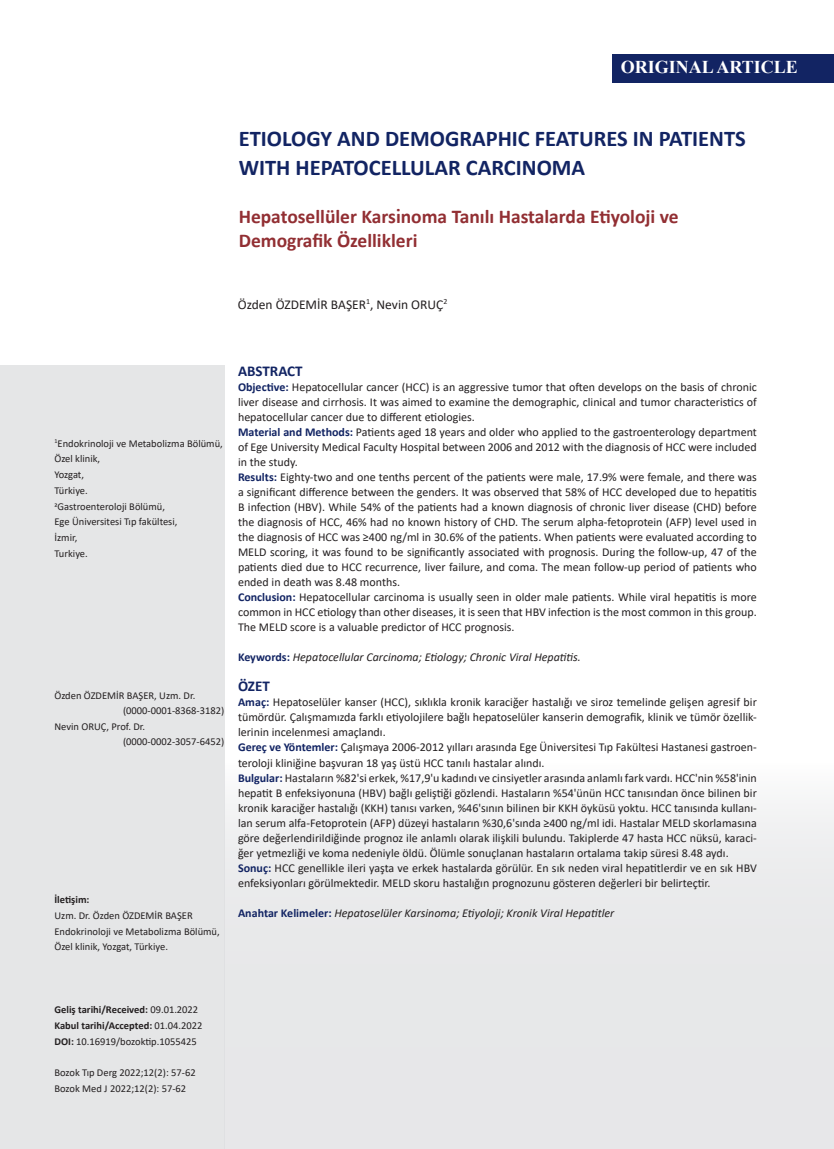
<style>
.page{position:relative;width:834px;height:1149px;background:#fff}
.page>*{position:absolute;margin:0;border:0;box-sizing:border-box;transform-origin:0 0}
.t1{font:700 22.5px/28.8px "Calibri";color:#122463}
.t2{font:700 19.5px/24.6px "Calibri";color:#922f33}
.t3{font:700 18px "Times New Roman";color:#fff}
.t4{font:700 15px "Calibri";color:#122463}
.TABLO{font:13.5px "Calibri";color:#231f20}
.t5{font:12px/15px "Calibri";color:#231f20;text-align:justify}
.t6{font:italic 12px "Calibri";color:#231f20}
.TABLO-2{font:10.5px/15.8px "Calibri";color:#231f20}
.t7{font:700 10.5px "Calibri";color:#231f20}
.s1{font-weight:700;color:#122463}
.s2{font-weight:700;font-style:normal;color:#122463}
.s3{font-weight:400}
.s4{font-weight:700}
</style>
<div class="page">
<div style="left:224px;top:763px;width:609px;height:385px;background:linear-gradient(to bottom,#f3f4f4,#e3e3e5)"></div>
<div style="left:0;top:365px;width:224px;height:783px;background:#e5e6e7"></div>
<div style="left:612px;top:54px;width:221px;height:28px;background:#122463"></div>
<p class="t3" style="left:620px;top:54px;width:178px">ORIGINAL ARTICLE</p>
<p class="t1" style="left:239px;top:124px;width:508px">ETIOLOGY AND DEMOGRAPHIC FEATURES IN PATIENTS<br>WITH HEPATOCELLULAR CARCINOMA</p>
<p class="t2" style="left:239px;top:204px;width:441px">Hepatosellüler Karsinoma Tanılı Hastalarda Etiyoloji ve</p>
<p class="t2" style="left:239px;top:203px;width:180px;text-indent:164px">̇<br>Demografik Özellikleri</p>
<p class="TABLO" style="left:238px;top:294px;width:211px">Özden ÖZDEMİR BAŞER<sup>1</sup>, Nevin ORUÇ<sup>2</sup></p>
<p class="TABLO-2" style="left:54px;top:435px;width:170px"><sup>1</sup>Endokrinoloji ve Metabolizma Bölümü,<br>Özel klinik,</p>
<p class="TABLO-2" style="left:54px;top:466px;width:31px">Yozgat,</p>
<p class="TABLO-2" style="left:54px;top:482px;width:35px">Türkiye.</p>
<p class="TABLO-2" style="left:54px;top:498px;width:112px">2Gastroenteroloji Bölümü,</p>
<p class="TABLO-2" style="left:54px;top:513px;width:124px">Ege Üniversitesi Tıp fakültesi,</p>
<p class="TABLO-2" style="left:54px;top:529px;width:24px">İzmir,</p>
<p class="TABLO-2" style="left:54px;top:545px;width:35px">Turkiye.</p>
<p class="TABLO-2" style="left:54px;top:687px;width:142px">Özden ÖZDEMİR BAŞER, Uzm. Dr.</p>
<p class="TABLO-2" style="left:123px;top:702px;width:103px">(0000-0001-8368-3182)</p>
<p class="TABLO-2" style="left:54px;top:717px;width:92px">Nevin ORUÇ, Prof. Dr.</p>
<p class="TABLO-2" style="left:123px;top:733px;width:103px">(0000-0002-3057-6452)</p>
<p class="t7" style="left:54px;top:891px;width:36px">İletişim:</p>
<p class="TABLO-2" style="left:54px;top:906px;width:140px">Uzm. Dr. Özden ÖZDEMİR BAŞER</p>
<p class="TABLO-2" style="left:54px;top:922px;width:167px">Endokrinoloji ve Metabolizma Bölümü,<br>Özel klinik, Yozgat, Türkiye.</p>
<p class="t4" style="left:238px;top:360px;width:66px">ABSTRACT</p>
<p class="t5" style="left:238px;top:379px;width:520px"><span class="s1">Objective:</span> Hepatocellular cancer (HCC) is an aggressive tumor that often develops on the basis of chronic liver disease and cirrhosis. It was aimed to examine the demographic, clinical and tumor characteristics of hepatocellular cancer due to different etiologies.</p>
<p class="t5" style="left:238px;top:424px;width:520px"><span class="s1">Material and Methods:</span> Patients aged 18 years and older who applied to the gastroenterology department of Ege University Medical Faculty Hospital between 2006 and 2012 with the diagnosis of HCC were included in the study.</p>
<p class="t5" style="left:238px;top:469px;width:520px"><span class="s1">Results:</span> Eighty-two and one tenths percent of the patients were male, 17.9% were female, and there was a significant difference between the genders. It was observed that 58% of HCC developed due to hepatitis B infection (HBV). While 54% of the patients had a known diagnosis of chronic liver disease (CHD) before the diagnosis of HCC, 46% had no known history of CHD. The serum alpha-fetoprotein (AFP) level used in the diagnosis of HCC was ≥400 ng/ml in 30.6% of the patients. When patients were evaluated according to MELD scoring, it was found to be significantly associated with prognosis. During the follow-up, 47 of the patients died due to HCC recurrence, liver failure, and coma. The mean follow-up period of patients who ended in death was 8.48 months.</p>
<p class="t5" style="left:238px;top:589px;width:520px"><span class="s1">Conclusion:</span> Hepatocellular carcinoma is usually seen in older male patients. While viral hepatitis is more common in HCC etiology than other diseases, it is seen that HBV infection is the most common in this group.<br>The MELD score is a valuable predictor of HCC prognosis.</p>
<p class="t6" style="left:238px;top:649px;width:344px"><span class="s2">Keywords:</span> Hepatocellular Carcinoma; Etiology; Chronic Viral Hepatitis.</p>
<p class="t4" style="left:238px;top:675px;width:33px">ÖZET</p>
<p class="t5" style="left:238px;top:694px;width:520px"><span class="s1">Amaç:</span> Hepatoselüler kanser (HCC), sıklıkla kronik karaciğer hastalığı ve siroz temelinde gelişen agresif bir tümördür. Çalışmamızda farklı etiyolojilere bağlı hepatoselüler kanserin demografik, klinik ve tümör özellik&shy;lerinin incelenmesi amaçlandı.</p>
<p class="t5" style="left:238px;top:739px;width:520px"><span class="s1">Gereç ve Yöntemler:</span> Çalışmaya 2006-2012 yılları arasında Ege Üniversitesi Tıp Fakültesi Hastanesi gastroen&shy;teroloji kliniğine başvuran 18 yaş üstü HCC tanılı hastalar alındı.</p>
<p class="t5" style="left:238px;top:769px;width:520px"><span class="s1">Bulgular:</span> Hastaların %82'si erkek, %17,9'u kadındı ve cinsiyetler arasında anlamlı fark vardı. HCC'nin %58'inin hepatit B enfeksiyonuna (HBV) bağlı geliştiği gözlendi. Hastaların %54'ünün HCC tanısından önce bilinen bir kronik karaciğer hastalığı (KKH) tanısı varken, %46'sının bilinen bir KKH öyküsü yoktu. HCC tanısında kullanı&shy;lan serum alfa-Fetoprotein (AFP) düzeyi hastaların %30,6'sında ≥400 ng/ml idi. Hastalar MELD skorlamasına göre değerlendirildiğinde prognoz ile anlamlı olarak ilişkili bulundu. Takiplerde 47 hasta HCC nüksü, karaci&shy;ğer yetmezliği ve koma nedeniyle öldü. Ölümle sonuçlanan hastaların ortalama takip süresi 8.48 aydı.</p>
<p class="t5" style="left:238px;top:859px;width:520px"><span class="s1">Sonuç:</span> HCC genellikle ileri yaşta ve erkek hastalarda görülür. En sık neden viral hepatitlerdir ve en sık HBV enfeksiyonları görülmektedir. MELD skoru hastalığın prognozunu gösteren değerleri bir belirteçtir.</p>
<p class="t6" style="left:238px;top:904px;width:378px"><span class="s2">Anahtar Kelimeler:</span> Hepatoselüler Karsinoma; Etiyoloji; Kronik Viral Hepatitler</p>
<p class="t7" style="left:54px;top:1002px;width:145px">Geliş tarihi/Received: <span class="s3">09.01.2022</span></p>
<p class="t7" style="left:54px;top:1017px;width:149px">Kabul tarihi/Accepted: <span class="s3">01.04.2022</span></p>
<p class="TABLO-2" style="left:54px;top:1032px;width:144px"><span class="s4">DOI:</span> 10.16919/bozoktip.1055425</p>
<p class="TABLO-2" style="left:54px;top:1064px;width:143px">Bozok Tıp Derg 2022;12(2): 57-62</p>
<p class="TABLO-2" style="left:54px;top:1080px;width:133px">Bozok Med J 2022;12(2): 57-62</p>
</div>
